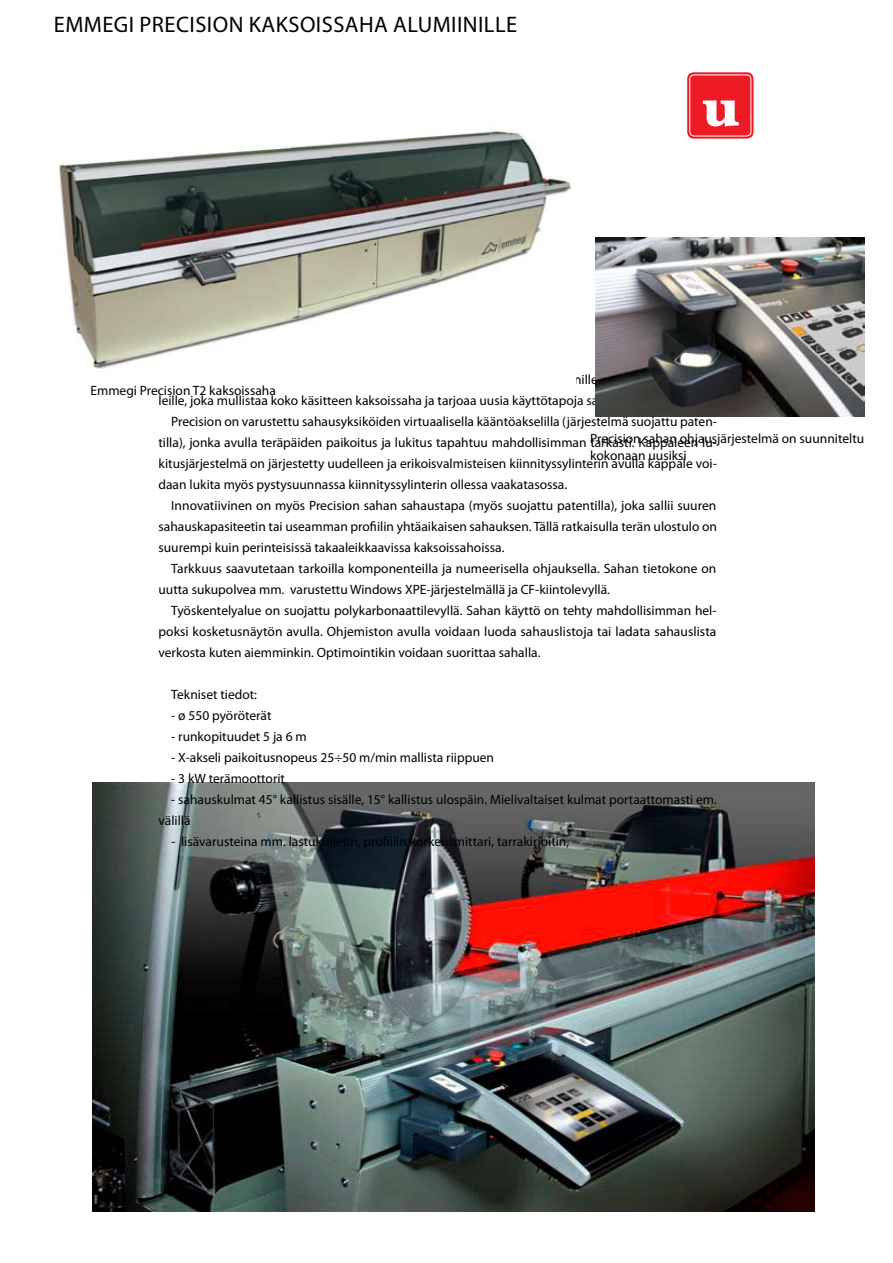
<style>
.page{position:relative;width:893px;height:1263px;background:#fff}
.page>*{position:absolute;margin:0;border:0;box-sizing:border-box;transform-origin:0 0}
.t1{font:700 62.4px "Baskerville";color:#fff}
.t2{font:22.5px "Myriad Pro";letter-spacing:.02em;color:#000}
.t3{font:13.5px/21px "Myriad Pro";color:#000}
</style>
<div class="page">
<img style="left:93px;top:782px;width:722px;height:429px">
<img style="left:59px;top:130px;width:513px;height:239px">
<img style="left:596px;top:237px;width:268px;height:179px">
<div style="left:687px;top:72px;width:66px;height:67px;background:#ed1c24;border-radius:7px"></div>
<div style="left:689px;top:74px;width:62px;height:62px;border:1px solid #fff;border-radius:4px"></div>
<h2 class="t2" style="left:54px;top:11px;width:465px">EMMEGI PRECISION KAKSOISSAHA ALUMIINILLE</h2>
<h1 class="t1" style="left:702px;top:69px;width:39px">u</h1>
<p class="t3" style="left:90px;top:380px;width:187px">Emmegi Precision T2 kaksoissaha</p>
<p class="t3" style="left:158px;top:390px;width:498px">leille, joka mullistaa koko käsitteen kaksoissaha ja tarjoaa uusia käyttötapoja sahaukseen.</p>
<p class="t3" style="left:171px;top:411px;width:547px">Precision on varustettu sahausyksiköiden virtuaalisella kääntöakselilla (järjestelmä suojattu paten-</p>
<p class="t3" style="left:158px;top:432px;width:560px">tilla), jonka avulla teräpäiden paikoitus ja lukitus tapahtuu mahdollisimman tarkasti. Kappaleen lu-</p>
<p class="t3" style="left:158px;top:453px;width:560px">kitusjärjestelmä on järjestetty uudelleen ja erikoisvalmisteisen kiinnityssylinterin avulla kappale voi-</p>
<p class="t3" style="left:158px;top:474px;width:410px">daan lukita myös pystysuunnassa kiinnityssylinterin ollessa vaakatasossa.</p>
<p class="t3" style="left:171px;top:495px;width:547px">Innovatiivinen on myös Precision sahan sahaustapa (myös suojattu patentilla), joka sallii suuren</p>
<p class="t3" style="left:158px;top:516px;width:560px">sahauskapasiteetin tai useamman profiilin yhtäaikaisen sahauksen. Tällä ratkaisulla terän ulostulo on</p>
<p class="t3" style="left:158px;top:537px;width:347px">suurempi kuin perinteisissä takaaleikkaavissa kaksoissahoissa.</p>
<p class="t3" style="left:171px;top:558px;width:547px">Tarkkuus saavutetaan tarkoilla komponenteilla ja numeerisella ohjauksella. Sahan tietokone on</p>
<p class="t3" style="left:158px;top:579px;width:453px">uutta sukupolvea mm. varustettu Windows XPE-järjestelmällä ja CF-kiintolevyllä.</p>
<p class="t3" style="left:171px;top:600px;width:547px">Työskentelyalue on suojattu polykarbonaattilevyllä. Sahan käyttö on tehty mahdollisimman hel-</p>
<p class="t3" style="left:158px;top:621px;width:559px">poksi kosketusnäytön avulla. Ohjemiston avulla voidaan luoda sahauslistoja tai ladata sahauslista</p>
<p class="t3" style="left:158px;top:642px;width:383px">verkosta kuten aiemminkin. Optimointikin voidaan suorittaa sahalla.</p>
<p class="t3" style="left:171px;top:684px;width:87px">Tekniset tiedot:</p>
<p class="t3" style="left:171px;top:705px;width:102px">- ø 550 pyöröterät</p>
<p class="t3" style="left:171px;top:726px;width:137px">- runkopituudet 5 ja 6 m</p>
<p class="t3" style="left:171px;top:747px;width:324px">- X-akseli paikoitusnopeus 25÷50 m/min mallista riippuen</p>
<p class="t3" style="left:171px;top:768px;width:115px">- 3 kW terämoottorit</p>
<p class="t3" style="left:158px;top:789px;width:560px;text-indent:13px">- sahauskulmat 45° kallistus sisälle, 15° kallistus ulospäin. Mielivaltaiset kulmat portaattomasti em. välillä</p>
<p class="t3" style="left:171px;top:831px;width:399px">- lisävarusteina mm. lastukuljetin, profiilin korkeusmittari, tarrakirjoitin,</p>
<p class="t3" style="left:590px;top:430px;width:276px;line-height:16.5px">Precision sahan ohjausjärjestelmä on suunniteltu kokonaan uusiksi</p>
</div>
